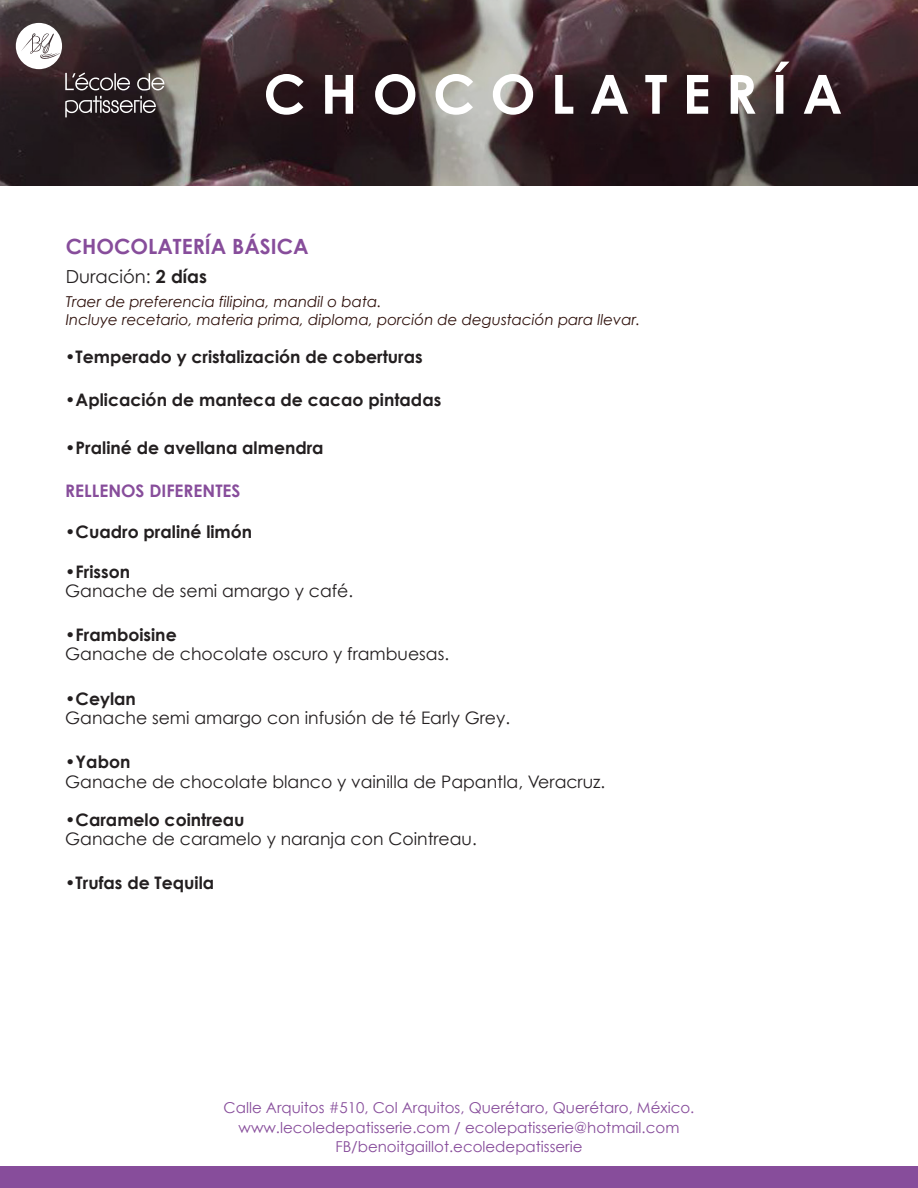
<style>
.page{position:relative;width:918px;height:1188px;background:#fff}
.page>*{position:absolute;margin:0;border:0;box-sizing:border-box;transform-origin:0 0}
.t1{font:700 54px "Century Gothic";letter-spacing:.28em;color:#fff}
.t2{font:700 21px "Century Gothic";color:#874d9b}
.t3{font:18px "Century Gothic";color:#231f20}
.t4{font:17.25px "Century Gothic";color:#231f20}
.t5{font:700 17.25px "Century Gothic";color:#231f20}
.t6{font:700 17.25px "Century Gothic";color:#874d9b}
.t7{font:15px/19.5px "Century Gothic";color:#874d9b;text-align:center}
.t8{font:italic 15px/18px "Century Gothic";color:#2e100b}
.s1{font-weight:700}
</style>
<div class="page">
<svg style="left:0;top:0;width:918px;height:186px;background:#403234"></svg>
<div style="left:0;top:1167px;width:918px;height:21px;background:#874d9b"></div>
<svg style="left:16px;top:23px;width:148px;height:94px;background:#514749"></svg>
<h1 class="t1" style="left:264px;top:60px;width:580px">CHOCOLATERÍA</h1>
<p class="t2" style="left:66px;top:234px;width:244px">CHOCOLATERÍA BÁSICA</p>
<p class="t3" style="left:66px;top:265px;width:143px">Duración: <span class="s1">2 días</span></p>
<p class="t8" style="left:66px;top:293px;width:576px">Traer de preferencia filipina, mandil o bata.<br>Incluye recetario, materia prima, diploma, porción de degustación para llevar.</p>
<p class="t5" style="left:65px;top:346px;width:359px">•Temperado y cristalización de coberturas</p>
<p class="t5" style="left:65px;top:389px;width:378px">•Aplicación de manteca de cacao pintadas</p>
<p class="t5" style="left:65px;top:436px;width:260px">•Praliné de avellana almendra</p>
<p class="t6" style="left:65px;top:480px;width:177px">RELLENOS DIFERENTES</p>
<p class="t5" style="left:65px;top:521px;width:188px">•Cuadro praliné limón</p>
<p class="t5" style="left:65px;top:561px;width:66px">•Frisson</p>
<p class="t4" style="left:65px;top:580px;width:289px">Ganache de semi amargo y café.</p>
<p class="t5" style="left:65px;top:624px;width:113px">•Framboisine</p>
<p class="t4" style="left:65px;top:644px;width:385px">Ganache de chocolate oscuro y frambuesas.</p>
<p class="t5" style="left:65px;top:688px;width:72px">•Ceylan</p>
<p class="t4" style="left:65px;top:707px;width:446px">Ganache semi amargo con infusión de té Early Grey.</p>
<p class="t5" style="left:65px;top:751px;width:67px">•Yabon</p>
<p class="t4" style="left:65px;top:771px;width:542px">Ganache de chocolate blanco y vainilla de Papantla, Veracruz.</p>
<p class="t5" style="left:65px;top:809px;width:181px">•Caramelo cointreau</p>
<p class="t4" style="left:65px;top:828px;width:413px">Ganache de caramelo y naranja con Cointreau.</p>
<p class="t5" style="left:65px;top:872px;width:151px">•Trufas de Tequila</p>
<p class="t7" style="left:224px;top:1098px;width:472px">Calle Arquitos #510, Col Arquitos, Querétaro, Querétaro, México. www.lecoledepatisserie.com / ecolepatisserie@hotmail.com<br>FB/benoitgaillot.ecoledepatisserie</p>
</div>
